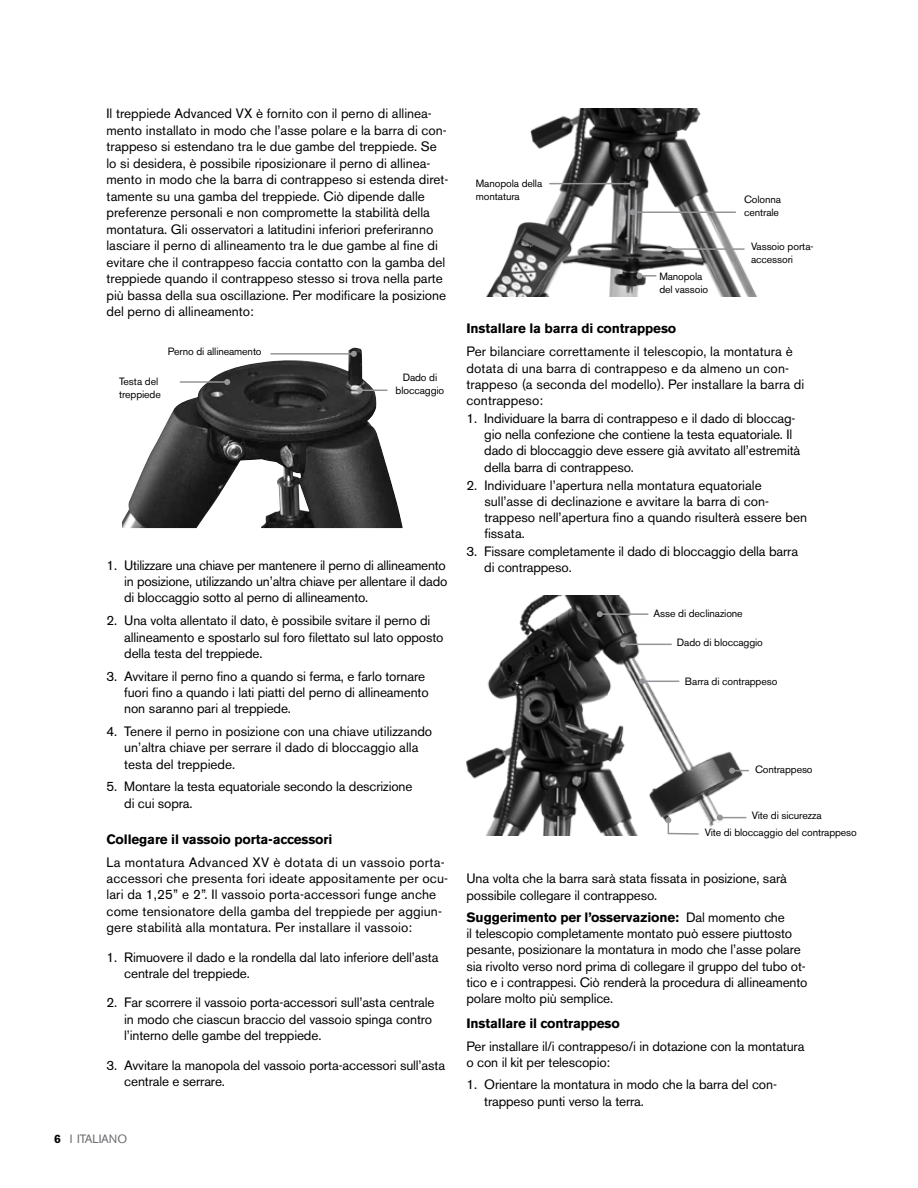
<style>
.page{position:relative;width:918px;height:1188px;background:#fff}
.page>*{position:absolute;margin:0;border:0;box-sizing:border-box;transform-origin:0 0}
.t1{font:13.5px/16.2px "Akzidenz Grotesk BE";letter-spacing:-.01em;color:#000}
.t2{font:13.5px/16.2px "Akzidenz Grotesk BE";letter-spacing:.01em;color:#000}
.t3{font:700 13.5px "Akzidenz Grotesk BE";letter-spacing:-.01em;color:#000}
.t4{font:12px "Akzidenz Grotesk BE";letter-spacing:-.01em;color:#6d6e71}
.t5{font:10.5px/12.6px "Akzidenz Grotesk BE";letter-spacing:-.01em;color:#000}
.s1{font-weight:700;color:#000}
.s2{font-weight:300;font-stretch:condensed;color:#000}
.s3{font-weight:700}
</style>
<div class="page">
<img style="left:122px;top:348px;width:281px;height:180px">
<img style="left:485px;top:108px;width:273px;height:189px">
<img style="left:466px;top:595px;width:283px;height:240px">
<hr style="left:271px;top:353px;width:83px;height:2px;background:#939598">
<svg style="left:351px;top:351px;width:6px;height:6px"></svg>
<svg style="left:357px;top:387px;width:30px;height:6px"></svg>
<hr style="left:180px;top:381px;width:47px;height:2px;background:#939598">
<svg style="left:224px;top:379px;width:6px;height:6px"></svg>
<hr style="left:550px;top:183px;width:83px;height:1px;background:#939598">
<svg style="left:630px;top:181px;width:6px;height:6px"></svg>
<svg style="left:636px;top:273px;width:20px;height:6px"></svg>
<hr style="left:633px;top:212px;width:102px;height:1px;background:#939598">
<svg style="left:630px;top:209px;width:6px;height:6px"></svg>
<hr style="left:669px;top:248px;width:75px;height:2px;background:#939598">
<svg style="left:666px;top:246px;width:6px;height:6px"></svg>
<hr style="left:623px;top:644px;width:48px;height:1px;background:#939598">
<svg style="left:620px;top:641px;width:6px;height:6px"></svg>
<hr style="left:600px;top:613px;width:48px;height:2px;background:#939598">
<svg style="left:597px;top:611px;width:6px;height:6px"></svg>
<hr style="left:642px;top:681px;width:37px;height:1px;background:#939598">
<svg style="left:639px;top:678px;width:6px;height:6px"></svg>
<hr style="left:668px;top:833px;width:30px;height:2px;background:#939598">
<svg style="left:665px;top:817px;width:6px;height:16px"></svg>
<svg style="left:729px;top:768px;width:19px;height:6px"></svg>
<svg style="left:717px;top:815px;width:29px;height:6px"></svg>
<p class="t1" style="left:106px;top:105px;width:344px">Il treppiede Advanced VX è fornito con il perno di allinea&shy;mento installato in modo che l’asse polare e la barra di con&shy;trappeso si estendano tra le due gambe del treppiede. Se lo si desidera, è possibile riposizionare il perno di allinea&shy;mento in modo che la barra di contrappeso si estenda diret&shy;tamente su una gamba del treppiede. Ciò dipende dalle preferenze personali e non compromette la stabilità della montatura. Gli osservatori a latitudini inferiori preferiranno lasciare il perno di allineamento tra le due gambe al fine di evitare che il contrappeso faccia contatto con la gamba del treppiede quando il contrappeso stesso si trova nella parte più bassa della sua oscillazione. Per modificare la posizione del perno di allineamento:</p>
<p class="t5" style="left:168px;top:345px;width:95px">Perno di allineamento</p>
<p class="t5" style="left:119px;top:375px;width:43px">Testa del treppiede</p>
<p class="t5" style="left:396px;top:371px;width:50px;text-align:center">Dado di bloccaggio</p>
<p class="t1" style="left:124px;top:557px;width:325px;text-indent:-18px">1. Utilizzare una chiave per mantenere il perno di allineamento in posizione, utilizzando un’altra chiave per allentare il dado di bloccaggio sotto al perno di allineamento.</p>
<p class="t1" style="left:124px;top:613px;width:321px;text-indent:-18px">2. Una volta allentato il dato, è possibile svitare il perno di allineamento e spostarlo sul foro filettato sul lato opposto della testa del treppiede.</p>
<p class="t1" style="left:124px;top:668px;width:306px;text-indent:-18px">3. Avvitare il perno fino a quando si ferma, e farlo tornare fuori fino a quando i lati piatti del perno di allineamento non saranno pari al treppiede.</p>
<p class="t1" style="left:124px;top:723px;width:310px;text-indent:-18px">4. Tenere il perno in posizione con una chiave utilizzando un’altra chiave per serrare il dado di bloccaggio alla testa del treppiede.</p>
<p class="t1" style="left:124px;top:779px;width:290px;text-indent:-18px">5. Montare la testa equatoriale secondo la descrizione di cui sopra.</p>
<p class="t3" style="left:106px;top:832px;width:227px">Collegare il vassoio porta-accessori</p>
<p class="t2" style="left:106px;top:854px;width:343px">La montatura Advanced XV è dotata di un vassoio porta&shy;accessori che presenta fori ideate appositamente per ocu&shy;lari da 1,25” e 2”. Il vassoio porta-accessori funge anche come tensionatore della gamba del treppiede per aggiun&shy;gere stabilità alla montatura. Per installare il vassoio:</p>
<p class="t1" style="left:124px;top:949px;width:316px;text-indent:-18px">1. Rimuovere il dado e la rondella dal lato inferiore dell’asta centrale del treppiede.</p>
<p class="t1" style="left:124px;top:995px;width:312px;text-indent:-18px">2. Far scorrere il vassoio porta-accessori sull’asta centrale in modo che ciascun braccio del vassoio spinga contro l’interno delle gambe del treppiede.</p>
<p class="t1" style="left:124px;top:1057px;width:323px;text-indent:-18px">3. Avvitare la manopola del vassoio porta-accessori sull’asta centrale e serrare.</p>
<p class="t4" style="left:54px;top:1132px;width:75px"><span class="s1">6</span> <span class="s2">I</span> ITALIANO</p>
<p class="t5" style="left:476px;top:177px;width:68px">Manopola della montatura</p>
<p class="t5" style="left:659px;top:270px;width:50px">Manopola del vassoio</p>
<p class="t5" style="left:744px;top:193px;width:39px">Colonna centrale</p>
<p class="t5" style="left:751px;top:240px;width:64px">Vassoio porta&shy;accessori</p>
<p class="t3" style="left:466px;top:321px;width:211px">Installare la barra di contrappeso</p>
<p class="t1" style="left:466px;top:344px;width:339px">Per bilanciare correttamente il telescopio, la montatura è dotata di una barra di contrappeso e da almeno un con&shy;trappeso (a seconda del modello). Per installare la barra di contrappeso:</p>
<p class="t1" style="left:484px;top:410px;width:318px;text-indent:-18px">1. Individuare la barra di contrappeso e il dado di bloccag&shy;gio nella confezione che contiene la testa equatoriale. Il dado di bloccaggio deve essere già avvitato all’estremità della barra di contrappeso.</p>
<p class="t1" style="left:484px;top:477px;width:324px;text-indent:-18px">2. Individuare l’apertura nella montatura equatoriale sull’asse di declinazione e avvitare la barra di con&shy;trappeso nell’apertura fino a quando risulterà essere ben fissata.</p>
<p class="t1" style="left:484px;top:543px;width:315px;text-indent:-18px">3. Fissare completamente il dado di bloccaggio della barra di contrappeso.</p>
<p class="t5" style="left:654px;top:608px;width:91px">Asse di declinazione</p>
<p class="t5" style="left:677px;top:636px;width:87px">Dado di bloccaggio</p>
<p class="t5" style="left:685px;top:675px;width:94px">Barra di contrappeso</p>
<p class="t5" style="left:755px;top:763px;width:59px">Contrappeso</p>
<p class="t5" style="left:752px;top:809px;width:71px">Vite di sicurezza</p>
<p class="t5" style="left:705px;top:826px;width:154px">Vite di bloccaggio del contrappeso</p>
<p class="t1" style="left:466px;top:871px;width:322px">Una volta che la barra sarà stata fissata in posizione, sarà possibile collegare il contrappeso.</p>
<p class="t1" style="left:466px;top:909px;width:343px"><span class="s3">Suggerimento per l’osservazione:</span> Dal momento che<br>il telescopio completamente montato può essere piuttosto pesante, posizionare la montatura in modo che l’asse polare sia rivolto verso nord prima di collegare il gruppo del tubo ot&shy;tico e i contrappesi. Ciò renderà la procedura di allineamento polare molto più semplice.</p>
<p class="t3" style="left:466px;top:1015px;width:155px">Installare il contrappeso</p>
<p class="t1" style="left:466px;top:1038px;width:339px">Per installare il/i contrappeso/i in dotazione con la montatura o con il kit per telescopio:</p>
<p class="t1" style="left:484px;top:1077px;width:294px;text-indent:-18px">1. Orientare la montatura in modo che la barra del con&shy;trappeso punti verso la terra.</p>
</div>
